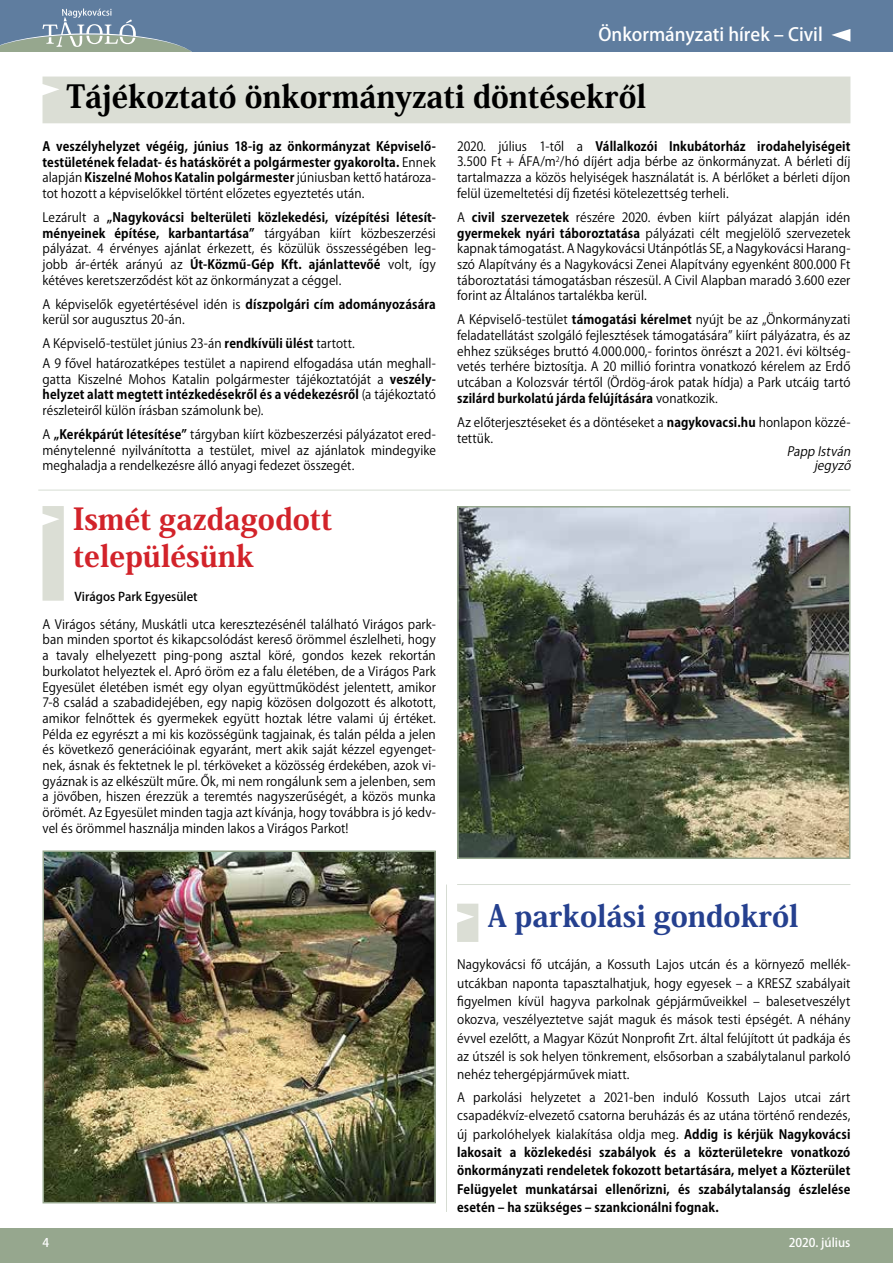
<style>
.page{position:relative;width:893px;height:1263px;background:#fff}
.page>*{position:absolute;margin:0;border:0;box-sizing:border-box;transform-origin:0 0}
.t1{font:800 31.5px "Koz Min Pr 6 N";color:#000;scale:.96 1}
.t2{font:800 30px/37.5px "Koz Min Pr 6 N";color:#d2232a}
.t3{font:800 30px "Koz Min Pr 6 N";color:#25408f}
.t4{font:500 18px "Koz Go Pr 6 N";color:#fff}
.t5{font:12.75px/15.8px "Koz Go Pr 6 N";letter-spacing:.005em;color:#000;text-align:justify;scale:.95 1}
.t6{font:700 12.75px/18.3px "Koz Go Pr 6 N";letter-spacing:.015em;color:#000;text-align:justify;scale:.95 1}
.t7{font:italic 12.75px/14.2px "Koz Go Pr 6 N";color:#000;text-align:right;scale:.95 1}
.t8{font:500 12px "Koz Go Pr 6 N";color:#fff}
.t9{font:500 12px "Koz Go Pr 6 N";color:#000}
.s1{font-weight:400}
.s2{font-weight:700}
</style>
<div class="page">
<div style="left:0;top:0;width:893px;height:51px;background:#5f7d9f"></div>
<svg style="left:831px;top:29px;width:19px;height:13px"></svg>
<svg style="left:0;top:9px;width:191px;height:42px"></svg>
<div style="left:0;top:1229px;width:893px;height:34px;background:#96a78e"></div>
<div style="left:43px;top:77px;width:807px;height:46px;background:#dbded5"></div>
<div style="left:43px;top:506px;width:21px;height:95px;background:#dbded5"></div>
<img style="left:46px;top:853px;width:387px;height:347px">
<div style="left:43px;top:850px;width:393px;height:353px;border:2px solid #96a78e"></div>
<img style="left:460px;top:509px;width:387px;height:347px">
<div style="left:457px;top:506px;width:393px;height:353px;border:2px solid #96a78e"></div>
<hr style="left:38px;top:490px;width:812px;height:1px;background:#96a78e">
<svg style="left:457px;top:904px;width:21px;height:38px"></svg>
<hr style="left:457px;top:884px;width:393px;height:1px;background:#96a78e">
<hr style="left:446px;top:884px;width:1px;height:328px;background:#96a78e">
<h3 class="t4" style="left:598px;top:25px;width:226px">Önkormányzati hírek – Civil</h3>
<h1 class="t1" style="left:67px;top:78px;width:605px">Tájékoztató önkormányzati döntésekről</h1>
<p class="t6" style="left:43px;top:139px;width:416px;line-height:15.6px">A veszélyhelyzet végéig, június 18-ig az önkormányzat Képviselő&shy;testületének feladat- és hatáskörét a polgármester gyakorolta. <span class="s1">Ennek alapján</span> Kiszelné Mohos Katalin polgármester <span class="s1">júniusban kettő határoza&shy;tot hozott a képviselőkkel történt előzetes egyeztetés után.</span></p>
<p class="t5" style="left:43px;top:210px;width:416px">Lezárult a <span class="s2">„Nagykovácsi belterületi közlekedési, vízépítési létesít&shy;ményeinek építése, karbantartása”</span> tárgyában kiírt közbeszerzési pályázat. 4 érvényes ajánlat érkezett, és közülük összességében leg&shy;jobb ár-érték arányú az <span class="s2">Út-Közmű-Gép Kft. ajánlattevőé</span> volt, így kétéves keretszerződést köt az önkormányzat a céggel.</p>
<p class="t5" style="left:43px;top:296px;width:416px">A képviselők egyetértésével idén is <span class="s2">díszpolgári cím adományozására </span>kerül sor augusztus 20-án.</p>
<p class="t5" style="left:43px;top:334px;width:416px;line-height:19.8px">A Képviselő-testület június 23-án <span class="s2">rendkívüli ülést</span> tartott.<br>A 9 fővel határozatképes testület a napirend elfogadása után meghall-</p>
<p class="t5" style="left:43px;top:372px;width:416px">gatta Kiszelné Mohos Katalin polgármester tájékoztatóját a <span class="s2">veszély&shy;helyzet alatt megtett intézkedésekről és a védekezésről</span> (a tájékoztató részleteiről külön írásban számolunk be).</p>
<p class="t5" style="left:43px;top:427px;width:416px">A <span class="s2">„Kerékpárút létesítése”</span> tárgyban kiírt közbeszerzési pályázatot ered&shy;ménytelenné nyilvánította a testület, mivel az ajánlatok mindegyike meghaladja a rendelkezésre álló anyagi fedezet összegét.</p>
<h2 class="t2" style="left:73px;top:500px;width:261px">Ismét gazdagodott településünk</h2>
<p class="t9" style="left:74px;top:589px;width:125px">Virágos Park Egyesület</p>
<p class="t5" style="left:43px;top:616px;width:416px">A Virágos sétány, Muskátli utca keresztezésénél található Virágos park&shy;ban minden sportot és kikapcsolódást kereső örömmel észlelheti, hogy a tavaly elhelyezett ping-pong asztal köré, gondos kezek rekortán burkolatot helyeztek el. Apró öröm ez a falu életében, de a Virágos Park Egyesület életében ismét egy olyan együttműködést jelentett, amikor 7-8 család a szabadidejében, egy napig közösen dolgozott és alkotott, amikor felnőttek és gyermekek együtt hoztak létre valami új értéket.<br>Példa ez egyrészt a mi kis kozösségünk tagjainak, és talán példa a jelen és következő generációinak egyaránt, mert akik saját kézzel egyenget&shy;nek, ásnak és fektetnek le pl. térköveket a közösség érdekében, azok vi&shy;gyáznak is az elkészült műre. Ők, mi nem rongálunk sem a jelenben, sem a jövőben, hiszen érezzük a teremtés nagyszerűségét, a közös munka örömét. Az Egyesület minden tagja azt kívánja, hogy továbbra is jó kedv&shy;vel és örömmel használja minden lakos a Virágos Parkot!</p>
<p class="t5" style="left:457px;top:138px;width:416px">2020. július 1-től a <span class="s2">Vállalkozói Inkubátorház irodahelyiségeit </span>3.500 Ft + ÁFA/m<sup>2</sup>/hó díjért adja bérbe az önkormányzat. A bérleti díj tartalmazza a közös helyiségek használatát is. A bérlőket a bérleti díjon felül üzemeltetési díj fizetési kötelezettség terheli.</p>
<p class="t5" style="left:457px;top:210px;width:416px">A <span class="s2">civil szervezetek</span> részére 2020. évben kiírt pályázat alapján idén <span class="s2">gyermekek nyári táboroztatása</span> pályázati célt megjelölő szervezetek kapnak támogatást. A Nagykovácsi Utánpótlás SE, a Nagykovácsi Harang&shy;szó Alapítvány és a Nagykovácsi Zenei Alapítvány egyenként 800.000 Ft táboroztatási támogatásban részesül. A Civil Alapban maradó 3.600 ezer forint az Általános tartalékba kerül.</p>
<p class="t5" style="left:457px;top:312px;width:416px">A Képviselő-testület <span class="s2">támogatási kérelmet</span> nyújt be az „Önkormányzati feladatellátást szolgáló fejlesztések támogatására” kiírt pályázatra, és az ehhez szükséges bruttó 4.000.000,- forintos önrészt a 2021. évi költség&shy;vetés terhére biztosítja. A 20 millió forintra vonatkozó kérelem az Erdő utcában a Kolozsvár tértől (Ördög-árok patak hídja) a Park utcáig tartó <span class="s2">szilárd burkolatú járda felújítására</span> vonatkozik.</p>
<p class="t5" style="left:457px;top:415px;width:416px">Az előterjesztéseket és a döntéseket a <span class="s2">nagykovacsi.hu</span> honlapon közzé&shy;tettük.</p>
<p class="t7" style="left:787px;top:445px;width:73px">Papp István jegyző</p>
<h2 class="t3" style="left:488px;top:899px;width:312px">A parkolási gondokról</h2>
<p class="t5" style="left:457px;top:956px;width:416px;line-height:18.3px">Nagykovácsi fő utcáján, a Kossuth Lajos utcán és a környező mellék&shy;utcákban naponta tapasztalhatjuk, hogy egyesek – a KRESZ szabályait figyelmen kívül hagyva parkolnak gépjárműveikkel – balesetveszélyt okozva, veszélyeztetve saját maguk és mások testi épségét. A néhány évvel ezelőtt, a Magyar Közút Nonprofit Zrt. által felújított út padkája és az útszél is sok helyen tönkrement, elsősorban a szabálytalanul parkoló nehéz tehergépjárművek miatt.</p>
<p class="t6" style="left:457px;top:1088px;width:416px"><span class="s1">A parkolási helyzetet a 2021-ben induló Kossuth Lajos utcai zárt csapadékvíz-elvezető csatorna beruházás és az utána történő rendezés, új parkolóhelyek kialakítása oldja meg.</span> Addig is kérjük Nagykovácsi lakosait a közlekedési szabályok és a közterületekre vonatkozó önkormányzati rendeletek fokozott betartására, melyet a Közterület Felügyelet munkatársai ellenőrizni, és szabálytalanság észlelése esetén – ha szükséges – szankcionálni fognak.</p>
<p class="t8" style="left:789px;top:1236px;width:63px">2020. július</p>
<p class="t8" style="left:43px;top:1236px;width:8px">4</p>
<p class="t8" style="left:775px;top:1236px;width:61px">2015. márc</p>
</div>
